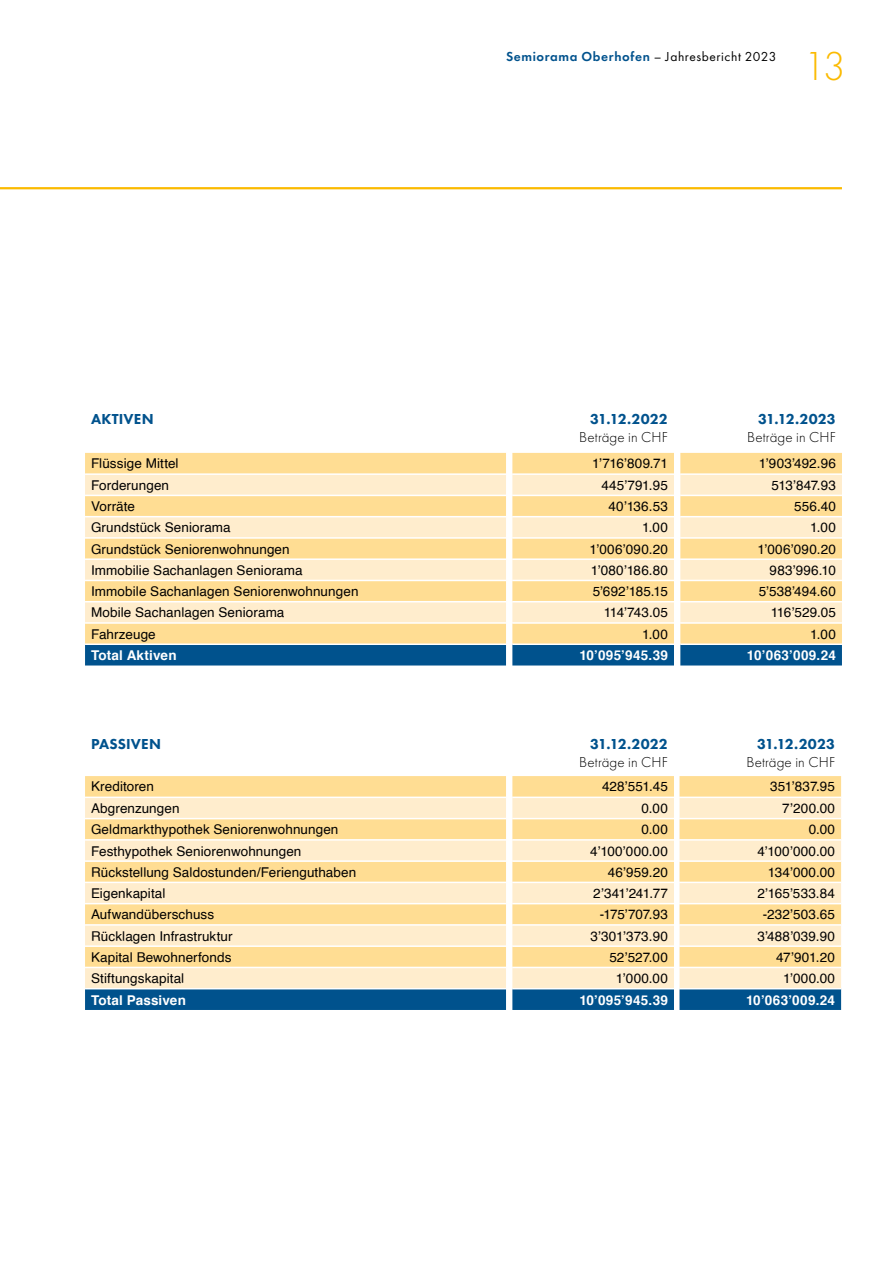
<style>
.page{position:relative;width:893px;height:1263px;background:#fff}
.page>*{position:absolute;margin:0;border:0;box-sizing:border-box;transform-origin:0 0}
.t1{font:300 42px "Futura PT";color:#fbba00}
.t2{font:800 15px "Futura PT";letter-spacing:.01em;color:#00528d}
.t3{font:300 15px "Futura PT";letter-spacing:.01em;color:#000}
.t4{font:13.5px "Helvetica";letter-spacing:.005em;color:#000}
.t5{font:700 13.5px "Helvetica";letter-spacing:.015em;color:#fff}
.t6{font:600 13.5px "Futura PT";letter-spacing:.045em;color:#00528d}
.s1{font-weight:400;color:#000}
</style>
<div class="page">
<div style="left:85px;top:453px;width:757px;height:190px;background:#ffdd93"></div>
<svg style="left:85px;top:475px;width:757px;height:147px;background:#ffe6b6"></svg>
<svg style="left:85px;top:643px;width:757px;height:22px;background:#166095"></svg>
<hr style="left:680px;top:643px;width:162px;height:2px;background:#fff">
<hr style="left:85px;top:473px;width:421px;height:2px;background:#fff">
<svg style="left:506px;top:473px;width:6px;height:2px"></svg>
<hr style="left:512px;top:473px;width:162px;height:2px;background:#fff">
<svg style="left:674px;top:473px;width:6px;height:2px"></svg>
<hr style="left:680px;top:473px;width:162px;height:2px;background:#fff">
<hr style="left:85px;top:495px;width:421px;height:1px;background:#fff">
<hr style="left:512px;top:495px;width:162px;height:1px;background:#fff">
<hr style="left:680px;top:495px;width:162px;height:1px;background:#fff">
<hr style="left:85px;top:516px;width:421px;height:1px;background:#fff">
<hr style="left:512px;top:516px;width:162px;height:1px;background:#fff">
<hr style="left:680px;top:516px;width:162px;height:1px;background:#fff">
<hr style="left:85px;top:537px;width:421px;height:2px;background:#fff">
<svg style="left:506px;top:537px;width:6px;height:2px"></svg>
<hr style="left:512px;top:537px;width:162px;height:2px;background:#fff">
<svg style="left:674px;top:537px;width:6px;height:2px"></svg>
<hr style="left:680px;top:537px;width:162px;height:2px;background:#fff">
<hr style="left:85px;top:558px;width:421px;height:2px;background:#fff">
<svg style="left:506px;top:558px;width:6px;height:2px"></svg>
<hr style="left:512px;top:558px;width:162px;height:2px;background:#fff">
<svg style="left:674px;top:558px;width:6px;height:2px"></svg>
<hr style="left:680px;top:558px;width:162px;height:2px;background:#fff">
<hr style="left:85px;top:580px;width:421px;height:1px;background:#fff">
<hr style="left:512px;top:580px;width:162px;height:1px;background:#fff">
<hr style="left:680px;top:580px;width:162px;height:1px;background:#fff">
<hr style="left:85px;top:601px;width:421px;height:1px;background:#fff">
<hr style="left:512px;top:601px;width:162px;height:1px;background:#fff">
<hr style="left:680px;top:601px;width:162px;height:1px;background:#fff">
<hr style="left:85px;top:622px;width:421px;height:2px;background:#fff">
<svg style="left:506px;top:622px;width:6px;height:2px"></svg>
<hr style="left:512px;top:622px;width:162px;height:2px;background:#fff">
<svg style="left:674px;top:622px;width:6px;height:2px"></svg>
<hr style="left:680px;top:622px;width:162px;height:2px;background:#fff">
<div style="left:85px;top:776px;width:756px;height:20px;background:#ffdd93"></div>
<svg style="left:85px;top:798px;width:756px;height:190px;background:#ffe6b5"></svg>
<svg style="left:85px;top:988px;width:756px;height:22px;background:#135f95"></svg>
<hr style="left:679px;top:988px;width:162px;height:1px;background:#fff">
<hr style="left:85px;top:818px;width:421px;height:1px;background:#fff">
<hr style="left:512px;top:818px;width:162px;height:1px;background:#fff">
<hr style="left:679px;top:818px;width:162px;height:1px;background:#fff">
<hr style="left:85px;top:839px;width:421px;height:2px;background:#fff">
<svg style="left:506px;top:839px;width:6px;height:2px"></svg>
<hr style="left:512px;top:839px;width:162px;height:2px;background:#fff">
<hr style="left:679px;top:839px;width:162px;height:2px;background:#fff">
<hr style="left:85px;top:860px;width:421px;height:2px;background:#fff">
<svg style="left:506px;top:860px;width:6px;height:2px"></svg>
<hr style="left:512px;top:860px;width:162px;height:2px;background:#fff">
<hr style="left:679px;top:860px;width:162px;height:2px;background:#fff">
<hr style="left:85px;top:882px;width:421px;height:1px;background:#fff">
<hr style="left:512px;top:882px;width:162px;height:1px;background:#fff">
<hr style="left:679px;top:882px;width:162px;height:1px;background:#fff">
<hr style="left:85px;top:903px;width:421px;height:1px;background:#fff">
<hr style="left:512px;top:903px;width:162px;height:1px;background:#fff">
<hr style="left:679px;top:903px;width:162px;height:1px;background:#fff">
<hr style="left:85px;top:924px;width:421px;height:2px;background:#fff">
<svg style="left:506px;top:924px;width:6px;height:2px"></svg>
<hr style="left:512px;top:924px;width:162px;height:2px;background:#fff">
<hr style="left:679px;top:924px;width:162px;height:2px;background:#fff">
<hr style="left:85px;top:945px;width:421px;height:2px;background:#fff">
<svg style="left:506px;top:945px;width:6px;height:2px"></svg>
<hr style="left:512px;top:945px;width:162px;height:2px;background:#fff">
<hr style="left:679px;top:945px;width:162px;height:2px;background:#fff">
<hr style="left:85px;top:967px;width:421px;height:1px;background:#fff">
<hr style="left:512px;top:967px;width:162px;height:1px;background:#fff">
<hr style="left:679px;top:967px;width:162px;height:1px;background:#fff">
<hr style="left:0;top:187px;width:842px;height:2px;background:#fbba00">
<p class="t6" style="left:506px;top:48px;width:272px">Semiorama Oberhofen <span class="s1">– Jahresbericht 2023</span></p>
<h1 class="t1" style="left:803px;top:42px;width:44px">13</h1>
<p class="t2" style="left:91px;top:410px;width:64px">AKTIVEN</p>
<p class="t2" style="left:590px;top:410px;width:79px">31.12.2022</p>
<p class="t3" style="left:579px;top:429px;width:90px">Beträge in CHF</p>
<p class="t2" style="left:758px;top:410px;width:79px">31.12.2023</p>
<p class="t3" style="left:747px;top:429px;width:90px">Beträge in CHF</p>
<p class="t4" style="left:91px;top:453px;width:89px">Flüssige Mittel</p>
<p class="t4" style="left:592px;top:453px;width:77px">1’716’809.71</p>
<p class="t4" style="left:759px;top:453px;width:79px">1’903’492.96</p>
<p class="t4" style="left:91px;top:475px;width:80px">Forderungen</p>
<p class="t4" style="left:601px;top:475px;width:68px">445’791.95</p>
<p class="t4" style="left:771px;top:475px;width:66px">513’847.93</p>
<p class="t4" style="left:91px;top:496px;width:45px">Vorräte</p>
<p class="t4" style="left:608px;top:496px;width:61px">40’136.53</p>
<p class="t4" style="left:794px;top:496px;width:43px">556.40</p>
<p class="t4" style="left:91px;top:517px;width:141px">Grundstück Seniorama</p>
<p class="t4" style="left:642px;top:517px;width:27px">1.00</p>
<p class="t4" style="left:810px;top:517px;width:27px">1.00</p>
<p class="t4" style="left:91px;top:538px;width:200px">Grundstück Seniorenwohnungen</p>
<p class="t4" style="left:589px;top:538px;width:80px">1’006’090.20</p>
<p class="t4" style="left:757px;top:538px;width:80px">1’006’090.20</p>
<p class="t4" style="left:91px;top:560px;width:213px">Immobilie Sachanlagen Seniorama</p>
<p class="t4" style="left:591px;top:560px;width:79px">1’080’186.80</p>
<p class="t4" style="left:770px;top:560px;width:68px">983’996.10</p>
<p class="t4" style="left:91px;top:581px;width:269px">Immobile Sachanlagen Seniorenwohnungen</p>
<p class="t4" style="left:593px;top:581px;width:77px">5’692’185.15</p>
<p class="t4" style="left:759px;top:581px;width:79px">5’538’494.60</p>
<p class="t4" style="left:91px;top:602px;width:195px">Mobile Sachanlagen Seniorama</p>
<p class="t4" style="left:604px;top:602px;width:66px">114’743.05</p>
<p class="t4" style="left:771px;top:602px;width:67px">116’529.05</p>
<p class="t4" style="left:91px;top:623px;width:66px">Fahrzeuge</p>
<p class="t4" style="left:642px;top:623px;width:27px">1.00</p>
<p class="t4" style="left:810px;top:623px;width:27px">1.00</p>
<p class="t5" style="left:91px;top:645px;width:87px">Total Aktiven</p>
<p class="t5" style="left:579px;top:645px;width:90px">10’095’945.39</p>
<p class="t5" style="left:747px;top:645px;width:90px">10’063’009.24</p>
<p class="t2" style="left:91px;top:735px;width:72px">PASSIVEN</p>
<p class="t2" style="left:590px;top:735px;width:79px">31.12.2022</p>
<p class="t3" style="left:579px;top:754px;width:90px">Beträge in CHF</p>
<p class="t2" style="left:757px;top:735px;width:79px">31.12.2023</p>
<p class="t3" style="left:746px;top:754px;width:90px">Beträge in CHF</p>
<p class="t4" style="left:91px;top:776px;width:65px">Kreditoren</p>
<p class="t4" style="left:602px;top:776px;width:67px">428’551.45</p>
<p class="t4" style="left:770px;top:776px;width:66px">351’837.95</p>
<p class="t4" style="left:91px;top:798px;width:90px">Abgrenzungen</p>
<p class="t4" style="left:642px;top:798px;width:28px">0.00</p>
<p class="t4" style="left:782px;top:798px;width:54px">7’200.00</p>
<p class="t4" style="left:91px;top:819px;width:249px">Geldmarkthypothek Seniorenwohnungen</p>
<p class="t4" style="left:641px;top:819px;width:28px">0.00</p>
<p class="t4" style="left:809px;top:819px;width:28px">0.00</p>
<p class="t4" style="left:91px;top:840px;width:212px">Festhypothek Seniorenwohnungen</p>
<p class="t4" style="left:590px;top:840px;width:79px">4’100’000.00</p>
<p class="t4" style="left:757px;top:840px;width:79px">4’100’000.00</p>
<p class="t4" style="left:91px;top:862px;width:267px">Rückstellung Saldostunden/Ferienguthaben</p>
<p class="t4" style="left:608px;top:862px;width:62px">46’959.20</p>
<p class="t4" style="left:768px;top:862px;width:69px">134’000.00</p>
<p class="t4" style="left:91px;top:883px;width:76px">Eigenkapital</p>
<p class="t4" style="left:593px;top:883px;width:76px">2’341’241.77</p>
<p class="t4" style="left:757px;top:883px;width:79px">2’165’533.84</p>
<p class="t4" style="left:91px;top:904px;width:125px">Aufwandüberschuss</p>
<p class="t4" style="left:600px;top:904px;width:70px">-175’707.93</p>
<p class="t4" style="left:763px;top:904px;width:74px">-232’503.65</p>
<p class="t4" style="left:91px;top:925px;width:143px">Rücklagen Infrastruktur</p>
<p class="t4" style="left:590px;top:925px;width:79px">3’301’373.90</p>
<p class="t4" style="left:757px;top:925px;width:79px">3’488’039.90</p>
<p class="t4" style="left:91px;top:947px;width:142px">Kapital Bewohnerfonds</p>
<p class="t4" style="left:609px;top:947px;width:60px">52’527.00</p>
<p class="t4" style="left:776px;top:947px;width:61px">47’901.20</p>
<p class="t4" style="left:91px;top:968px;width:95px">Stiftungskapital</p>
<p class="t4" style="left:616px;top:968px;width:54px">1’000.00</p>
<p class="t4" style="left:783px;top:968px;width:54px">1’000.00</p>
<p class="t5" style="left:91px;top:989px;width:96px">Total Passiven</p>
<p class="t5" style="left:579px;top:989px;width:90px">10’095’945.39</p>
<p class="t5" style="left:746px;top:989px;width:90px">10’063’009.24</p>
</div>
